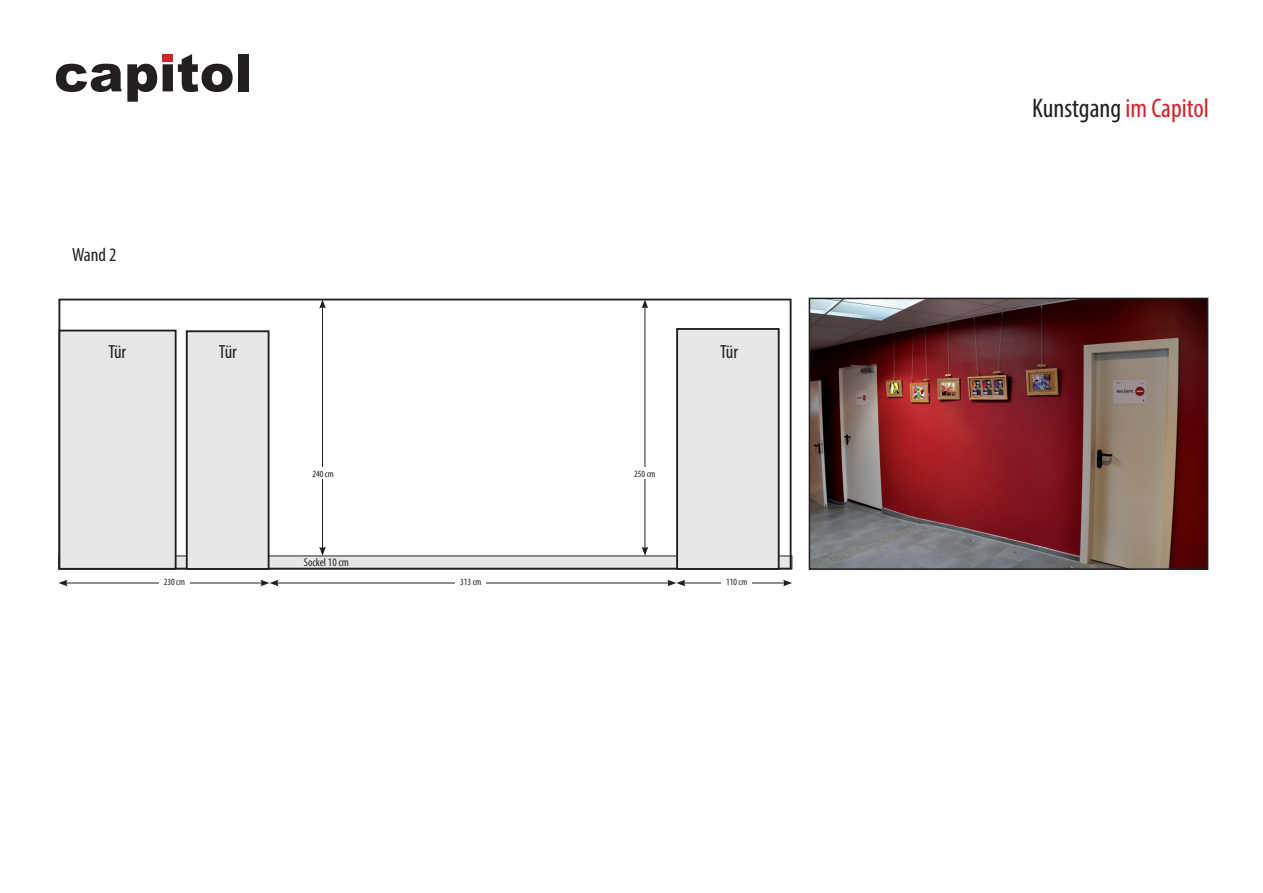
<style>
.page{position:relative;width:1263px;height:893px;background:#fff}
.page>*{position:absolute;margin:0;border:0;box-sizing:border-box;transform-origin:0 0}
.t1{font:900 52.2px "Arial";color:#231f20}
.t2{font:condensed 27px "Myriad Pro";color:#231f20}
.t3{font:condensed 19.05px "Myriad Pro";color:#231f20}
.t4{font:condensed 11.4px "Myriad Pro";color:#231f20}
.t5{font:condensed 9.6px "Myriad Pro";color:#231f20}
.s1{color:#d1232a}
</style>
<div class="page">
<div style="left:59px;top:556px;width:733px;height:13px;background:#e6e7e9"></div>
<div style="left:58px;top:299px;width:733px;height:271px;border:2px solid #231f20"></div>
<div style="left:677px;top:329px;width:102px;height:240px;background:#e6e7e9"></div>
<div style="left:676px;top:328px;width:104px;height:242px;border:2px solid #231f20"></div>
<div style="left:187px;top:331px;width:82px;height:238px;background:#e6e7e9"></div>
<div style="left:186px;top:330px;width:83px;height:240px;border:2px solid #231f20"></div>
<div style="left:59px;top:331px;width:117px;height:238px;background:#e6e7e9"></div>
<div style="left:58px;top:330px;width:119px;height:240px;border:2px solid #231f20"></div>
<hr style="left:65px;top:583px;width:198px;height:1px;background:#231f20">
<svg style="left:58px;top:580px;width:10px;height:6px"></svg>
<hr style="left:276px;top:583px;width:394px;height:1px;background:#231f20">
<svg style="left:260px;top:580px;width:19px;height:6px"></svg>
<hr style="left:683px;top:583px;width:102px;height:1px;background:#231f20">
<svg style="left:667px;top:580px;width:18px;height:6px"></svg>
<svg style="left:783px;top:580px;width:9px;height:6px"></svg>
<hr style="left:322px;top:306px;width:1px;height:243px;background:#231f20">
<svg style="left:319px;top:299px;width:7px;height:10px"></svg>
<svg style="left:319px;top:547px;width:7px;height:9px"></svg>
<hr style="left:645px;top:306px;width:1px;height:243px;background:#231f20">
<svg style="left:642px;top:299px;width:6px;height:10px"></svg>
<svg style="left:642px;top:547px;width:6px;height:9px"></svg>
<div style="left:159px;top:578px;width:31px;height:11px;background:#fff"></div>
<div style="left:456px;top:578px;width:30px;height:11px;background:#fff"></div>
<div style="left:721px;top:578px;width:31px;height:11px;background:#fff"></div>
<svg style="left:322px;top:467px;width:1px;height:12px"></svg>
<div style="left:630px;top:467px;width:30px;height:12px;background:#fff"></div>
<img style="left:812px;top:301px;width:393px;height:266px">
<div style="left:809px;top:298px;width:399px;height:272px;border:2px solid #231f20"></div>
<div style="left:162px;top:54px;width:11px;height:7px;background:#d1232a"></div>
<p class="t1" style="left:54px;top:35px;width:199px">capitol</p>
<p class="t3" style="left:72px;top:243px;width:46px">Wand 2</p>
<p class="t3" style="left:108px;top:340px;width:20px">Tür</p>
<p class="t3" style="left:219px;top:340px;width:20px">Tür</p>
<p class="t5" style="left:312px;top:468px;width:23px">240 cm</p>
<p class="t5" style="left:634px;top:468px;width:23px">250 cm</p>
<p class="t4" style="left:304px;top:555px;width:47px">Sockel 10 cm</p>
<p class="t3" style="left:720px;top:340px;width:20px">Tür</p>
<p class="t5" style="left:164px;top:576px;width:23px">230 cm</p>
<p class="t5" style="left:460px;top:576px;width:23px">313 cm</p>
<p class="t5" style="left:726px;top:576px;width:23px">110 cm</p>
<p class="t2" style="left:1032px;top:92px;width:178px">Kunstgang <span class="s1">im Capitol</span></p>
</div>
